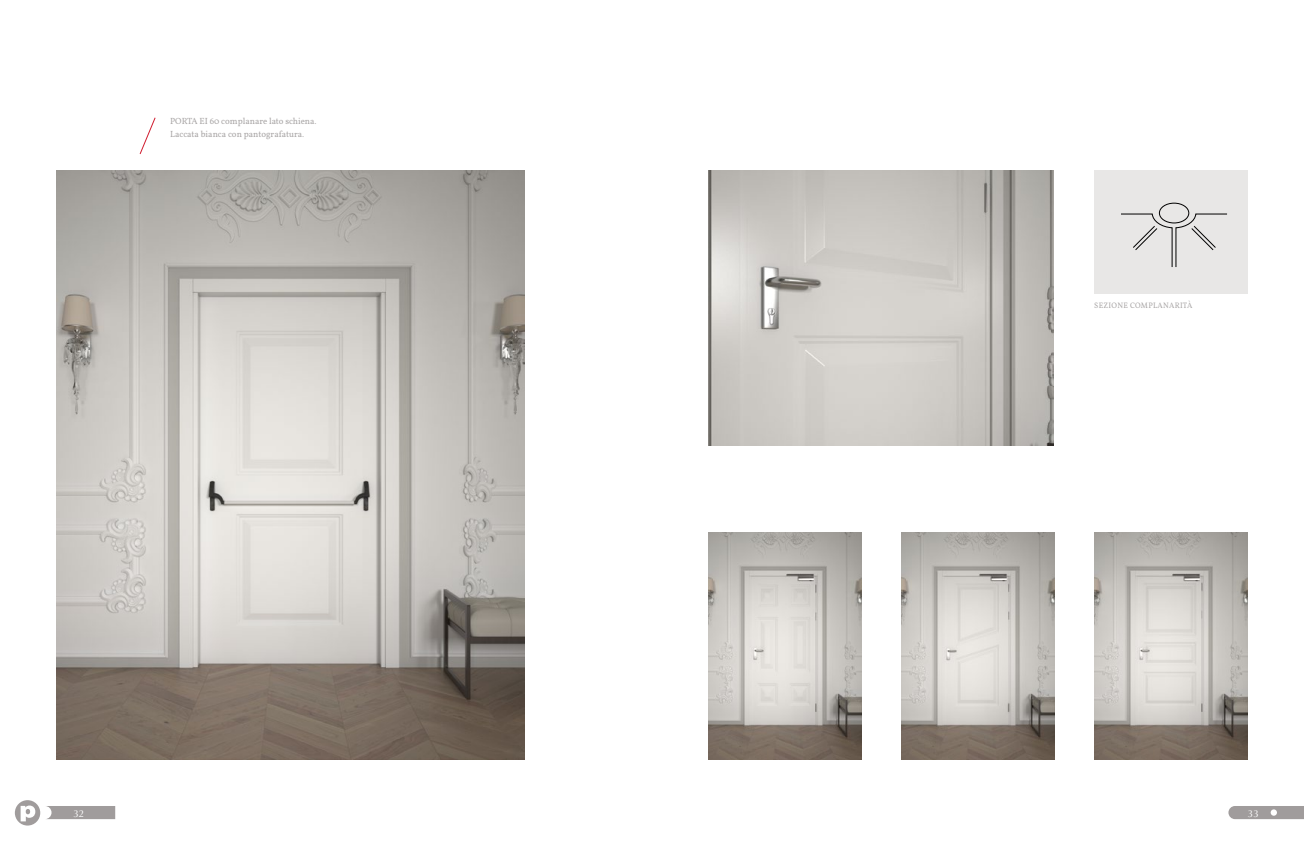
<style>
.page{position:relative;width:1304px;height:842px;background:#fff}
.page>*{position:absolute;margin:0;border:0;box-sizing:border-box;transform-origin:0 0}
.t1{font:10px "Optima";color:#fff}
.t2{font:9px/13px "Vollkorn";color:#a9a6a6}
.t3{font:8px "Vollkorn";letter-spacing:.04em;color:#a9a6a6;scale:.95 1}
</style>
<div class="page">
<img style="left:709px;top:533px;width:153px;height:227px">
<img style="left:1094px;top:533px;width:153px;height:227px">
<img style="left:901px;top:533px;width:154px;height:227px">
<img style="left:709px;top:170px;width:344px;height:276px">
<img style="left:57px;top:170px;width:467px;height:590px">
<svg style="left:139px;top:117px;width:17px;height:37px"></svg>
<div style="left:1094px;top:170px;width:153px;height:123px;background:#e8e7e6"></div>
<div style="left:1159px;top:203px;width:30px;height:20px;border:1px solid #000;border-radius:50%"></div>
<svg style="left:1121px;top:213px;width:106px;height:54px"></svg>
<svg style="left:46px;top:806px;width:69px;height:13px"></svg>
<svg style="left:1228px;top:806px;width:76px;height:13px"></svg>
<div style="left:15px;top:800px;width:25px;height:25px;background:#a09c9c;border-radius:50%"></div>
<svg style="left:21px;top:805px;width:14px;height:16px"></svg>
<p class="t2" style="left:170px;top:115px;width:148px">PORTA EI 60 complanare lato schiena.<br>Laccata bianca con pantografatura.</p>
<p class="t3" style="left:1094px;top:300px;width:105px">SEZIONE COMPLANARITÀ</p>
<p class="t1" style="left:73px;top:807px;width:13px">32</p>
<p class="t1" style="left:1248px;top:807px;width:13px">33</p>
</div>
